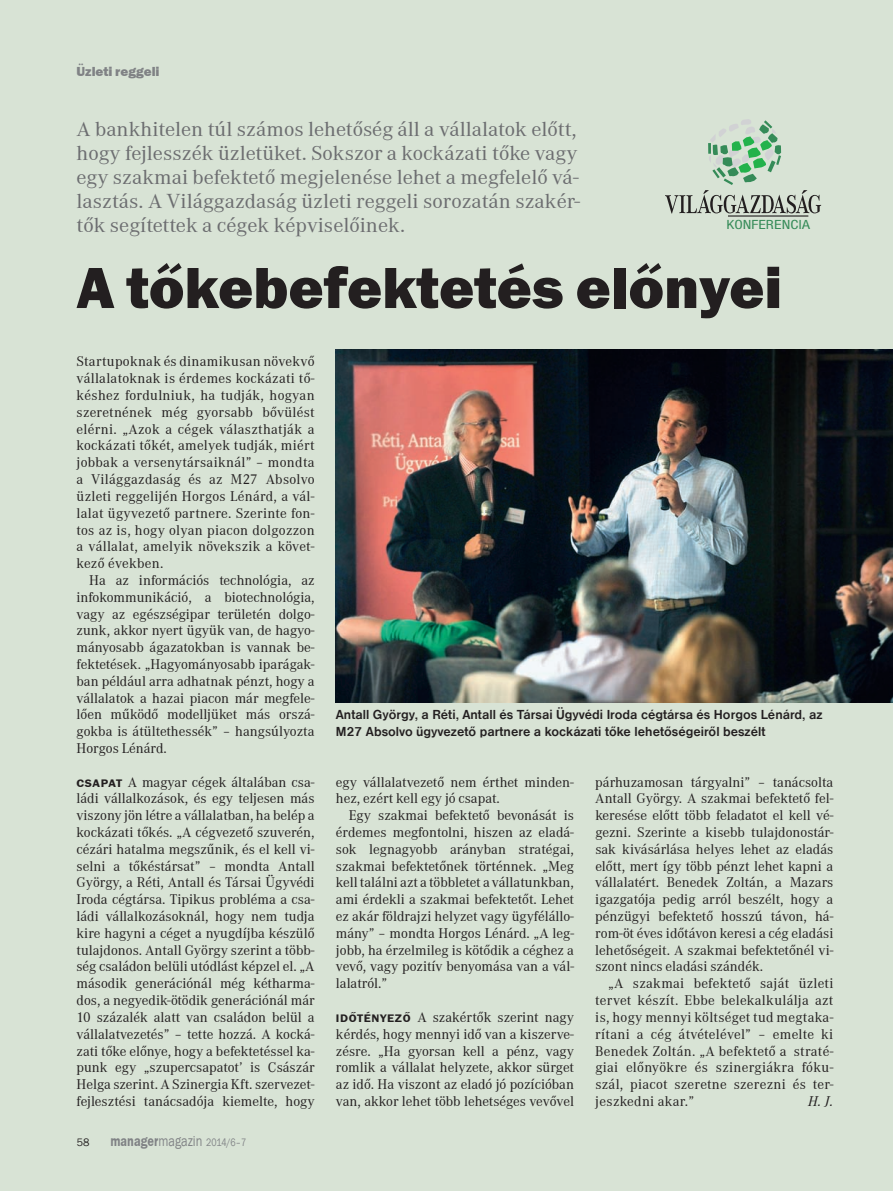
<style>
.page{position:relative;width:893px;height:1191px;background:#d8e3d5}
.page>*{position:absolute;margin:0;border:0;box-sizing:border-box;transform-origin:0 0}
.cím-30{font:800 60px "Franklin Gothic Itc TEE";color:#231f20}
.kopf-szürke{font:21px/24px "Corporate ATCE";color:#6c6d70;scale:1.05 1}
.szöveg-behúz{font:14.55px/16.8px "Corporate ATCE";color:#231f20;text-align:justify}
.szöveg-behúz-2{font:italic 14.55px "Corporate ATCE";color:#231f20}
.t1{font:condensed 13.65px "Nimbus Sans DEE";color:#358b58;scale:1.22 1}
.t2{font:700 13.5px/16.8px "Nimbus Sans DEE";color:#231f20}
.t3{font:800 13.5px "Franklin Gothic Itc TEE";color:#808285}
.szöveg-behúz-3{font:600 11.25px "Franklin Gothic Itc TEE";color:#231f20;scale:1.1 1}
.t4{font:11.1px "Franklin Gothic Itc TEE";color:#808285;scale:.8 1}
.t5{font:11.1px "Franklin Gothic Itc TEE";color:#231f20}
.s1{font-family:"Franklin Gothic Itc TEE";font-weight:600;font-size:11.25px}
.s2{font-weight:600;font-size:15.45px}
.s3{font-size:15.45px}
</style>
<div class="page">
<hr style="left:728px;top:215px;width:80px;height:2px;background:#231f20">
<svg style="left:665px;top:119px;width:156px;height:95px"></svg>
<img style="left:336px;top:350px;width:557px;height:352px">
<p class="t3" style="left:77px;top:64px;width:85px">Üzleti reggeli</p>
<p class="kopf-szürke" style="left:77px;top:117px;width:481px">A bankhitelen túl számos lehetőség áll a vállalatok előtt, hogy fejlesszék üzletüket. Sokszor a kockázati tőke vagy egy szakmai befektető megjelenése lehet a megfelelő vá&shy;lasztás. A Világgazdaság üzleti reggeli sorozatán szakér&shy;tők segítettek a cégek képviselőinek.</p>
<p class="t1" style="left:727px;top:217px;width:70px">KONFERENCIA</p>
<p class="cím-30" style="left:77px;top:253px;width:707px">A tőkebefektetés előnyei</p>
<p class="szöveg-behúz" style="left:77px;top:353px;width:240px">Startupoknak és dinamikusan növekvő vállalatoknak is érdemes kockázati tő&shy;késhez fordulniuk, ha tudják, hogyan szeretnének még gyorsabb bővülést elérni. „Azok a cégek választhatják a kockázati tőkét, amelyek tudják, miért jobbak a versenytársaiknál” – mondta a Világgazdaság és az M27 Absolvo üzleti reggelijén Horgos Lénárd, a vál&shy;lalat ügyvezető partnere. Szerinte fon&shy;tos az is, hogy olyan piacon dolgozzon a vállalat, amelyik növekszik a követ&shy;kező években.</p>
<p class="szöveg-behúz" style="left:77px;top:572px;width:240px;text-indent:13px">Ha az információs technológia, az infokommunikáció, a biotechnológia, vagy az egészségipar területén dolgo&shy;zunk, akkor nyert ügyük van, de hagyo&shy;mányosabb ágazatokban is vannak be&shy;fektetések. „Hagyományosabb iparágak&shy;ban például arra adhatnak pénzt, hogy a vállalatok a hazai piacon már megfele&shy;lően működő modelljüket más orszá&shy;gokba is átültethessék” – hangsúlyozta Horgos Lénárd.</p>
<p class="szöveg-behúz" style="left:77px;top:773px;width:240px"><span class="s1">Csapat</span> A magyar cégek általában csa&shy;ládi vállalkozások, és egy teljesen más viszony jön létre a vállalatban, ha belép a kockázati tőkés. „A cégvezető szuverén, cézári hatalma megszűnik, és el kell vi&shy;selni a tőkéstársat” – mondta Antall György, a Réti, Antall és Társai Ügyvédi Iroda cégtársa. Tipikus probléma a csa&shy;ládi vállalkozásoknál, hogy nem tudja kire hagyni a céget a nyugdíjba készülő tulajdonos. Antall György szerint a több&shy;ség családon belüli utódlást képzel el. „A második generációnál még kétharma&shy;dos, a negyedik-ötödik generációnál már 10 százalék alatt van családon belül a vállalatvezetés” – tette hozzá. A kocká&shy;zati tőke előnye, hogy a befektetéssel ka&shy;punk egy „szupercsapatot’ is Császár Helga szerint. A Szinergia Kft. szervezet&shy;fejlesztési tanácsadója kiemelte, hogy</p>
<p class="szöveg-behúz" style="left:336px;top:773px;width:240px">egy vállalatvezető nem érthet minden&shy;hez, ezért kell egy jó csapat.</p>
<p class="t2" style="left:336px;top:706px;width:488px">Antall György, a Réti, Antall és Társai Ügyvédi Iroda cégtársa és Horgos Lénárd, az<br>M27 Absolvo ügyvezető partnere a kockázati tőke lehetőségeiről beszélt</p>
<p class="szöveg-behúz" style="left:595px;top:773px;width:240px">párhuzamosan tárgyalni” – tanácsolta Antall György. A szakmai befektető fel&shy;keresése előtt több feladatot el kell vé&shy;gezni. Szerinte a kisebb tulajdonostár&shy;sak kivásárlása helyes lehet az eladás előtt, mert így több pénzt lehet kapni a vállalatért. Benedek Zoltán, a Mazars igazgatója pedig arról beszélt, hogy a pénzügyi befektető hosszú távon, há&shy;rom-öt éves időtávon keresi a cég eladási lehetőségeit. A szakmai befektetőnél vi&shy;szont nincs eladási szándék.</p>
<p class="szöveg-behúz" style="left:595px;top:975px;width:240px;text-indent:13px">„A szakmai befektető saját üzleti tervet készít. Ebbe belekalkulálja azt is, hogy mennyi költséget tud megtaka&shy;rítani a cég átvételével” – emelte ki Benedek Zoltán. „A befektető a straté&shy;giai előnyökre és szinergiákra fóku&shy;szál, piacot szeretne szerezni és ter&shy;jeszkedni akar.”</p>
<p class="szöveg-behúz" style="left:336px;top:807px;width:240px;text-indent:13px">Egy szakmai befektető bevonását is érdemes megfontolni, hiszen az eladá&shy;sok legnagyobb arányban stratégai, szakmai befektetőnek történnek. „Meg kell találni azt a többletet a vállatunkban, ami érdekli a szakmai befektetőt. Lehet ez akár földrajzi helyzet vagy ügyfélállo&shy;mány” – mondta Horgos Lénárd. „A leg&shy;jobb, ha érzelmileg is kötődik a céghez a vevő, vagy pozitív benyomása van a vál&shy;lalatról.”</p>
<p class="szöveg-behúz-3" style="left:336px;top:1011px;width:7px">Idő</p>
<p class="szöveg-behúz" style="left:336px;top:1008px;width:240px;text-indent:21px"><span class="s1">tényező</span> A szakértők szerint nagy kérdés, hogy mennyi idő van a kiszerve&shy;zésre. „Ha gyorsan kell a pénz, vagy romlik a vállalat helyzete, akkor sürget az idő. Ha viszont az eladó jó pozícióban van, akkor lehet több lehetséges vevővel</p>
<p class="szöveg-behúz-2" style="left:808px;top:1092px;width:27px">H. J.</p>
<p class="t5" style="left:77px;top:1135px;width:14px">58</p>
<p class="t4" style="left:110px;top:1135px;width:171px"><span class="s2">manager</span><span class="s3">magazin</span> 2014/6–7</p>
</div>
